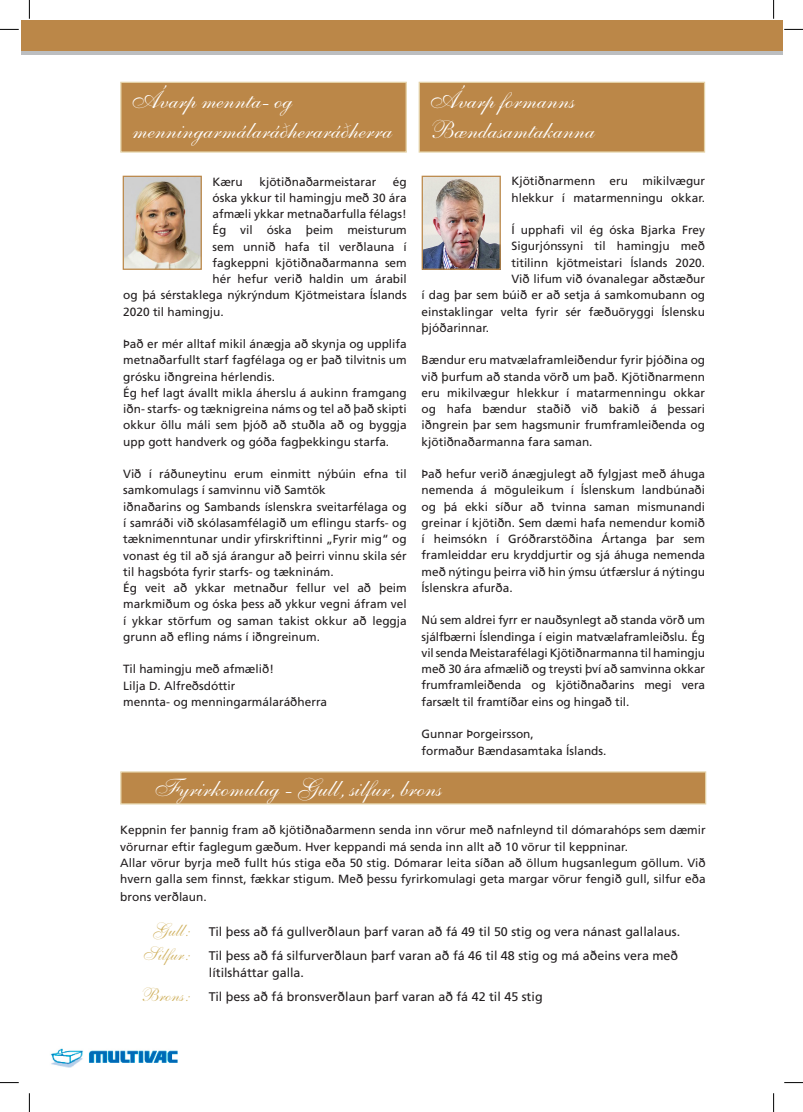
<style>
.page{position:relative;width:803px;height:1112px;background:#fff}
.page>*{position:absolute;margin:0;border:0;box-sizing:border-box;transform-origin:0 0}
.t1{font:25px/30px "Shelley Allegro Script";color:#fff}
.t2{font:12.5px/23.8px "Frutiger";color:#231f20;text-align:right}
.t3{font:11.88px/16.2px "Frutiger";color:#231f20}
.s1{font-family:"Shelley Allegro Script";font-size:18.75px;color:#d0b15f}
</style>
<div class="page">
<div style="left:21px;top:40px;width:761px;height:14px;background:#bcbec0"></div>
<div style="left:21px;top:21px;width:761px;height:30px;background:#bb8748"></div>
<div style="left:120px;top:82px;width:287px;height:71px;background:#bb8748;border:1px solid #e4d2a7"></div>
<div style="left:419px;top:82px;width:286px;height:71px;background:#bb8748;border:1px solid #e4d2a7"></div>
<div style="left:120px;top:771px;width:586px;height:33px;background:#bb8748;border:1px solid #e4d2a7"></div>
<img style="left:125px;top:178px;width:75px;height:90px">
<div style="left:123px;top:176px;width:79px;height:94px;border:1px solid #bb8748"></div>
<img style="left:424px;top:178px;width:75px;height:90px">
<div style="left:422px;top:176px;width:79px;height:94px;border:1px solid #bb8748"></div>
<img style="left:50px;top:1048px;width:127px;height:20px">
<svg style="left:0;top:29px;width:19px;height:1px"></svg>
<svg style="left:784px;top:29px;width:19px;height:1px"></svg>
<svg style="left:0;top:1082px;width:19px;height:1px"></svg>
<svg style="left:784px;top:1082px;width:19px;height:1px"></svg>
<svg style="left:29px;top:0;width:1px;height:19px"></svg>
<svg style="left:29px;top:1093px;width:1px;height:18px"></svg>
<svg style="left:773px;top:0;width:1px;height:19px"></svg>
<svg style="left:773px;top:1093px;width:1px;height:18px"></svg>
<h1 class="t1" style="left:133px;top:85px;width:261px">Ávarp mennta- og menningarmálaráðheraráðherra</h1>
<h1 class="t1" style="left:431px;top:85px;width:165px">Ávarp formanns<br>Bændasamtakanna</h1>
<p class="t3" style="left:212px;top:173px;width:32px">Kæru</p>
<p class="t3" style="left:259px;top:173px;width:118px">kjötiðnaðarmeistarar</p>
<p class="t3" style="left:393px;top:173px;width:15px">ég</p>
<p class="t3" style="left:212px;top:189px;width:196px">óska ykkur til hamingju með 30 ára</p>
<p class="t3" style="left:212px;top:206px;width:196px">afmæli ykkar metnaðarfulla félags!</p>
<p class="t3" style="left:212px;top:222px;width:196px">Ég vil óska þeim meisturum</p>
<p class="t3" style="left:212px;top:238px;width:196px">sem unnið hafa til verðlauna í</p>
<p class="t3" style="left:212px;top:254px;width:196px">fagkeppni kjötiðnaðarmanna sem</p>
<p class="t3" style="left:212px;top:271px;width:196px">hér hefur verið haldin um árabil</p>
<p class="t3" style="left:123px;top:287px;width:285px">og þá sérstaklega nýkrýndum Kjötmeistara Íslands</p>
<p class="t3" style="left:123px;top:303px;width:102px">2020 til hamingju.</p>
<p class="t3" style="left:123px;top:336px;width:285px">Það er mér alltaf mikil ánægja að skynja og upplifa metnaðarfullt starf fagfélaga og er það tilvitnis um grósku iðngreina hérlendis.<br>Ég hef lagt ávallt mikla áherslu á aukinn framgang iðn- starfs- og tæknigreina náms og tel að það skipti okkur öllu máli sem þjóð að stuðla að og byggja upp gott handverk og góða fagþekkingu starfa.</p>
<p class="t3" style="left:123px;top:465px;width:285px">Við í ráðuneytinu erum einmitt nýbúin efna til samkomulags í samvinnu við Samtök<br>iðnaðarins og Sambands íslenskra sveitarfélaga og í samráði við skólasamfélagið um eflingu starfs- og tæknimenntunar undir yfirskriftinni „Fyrir mig“ og vonast ég til að sjá árangur að þeirri vinnu skila sér til hagsbóta fyrir starfs- og tækninám.<br>Ég veit að ykkar metnaður fellur vel að þeim markmiðum og óska þess að ykkur vegni áfram vel í ykkar störfum og saman takist okkur að leggja grunn að efling náms í iðngreinum.</p>
<p class="t3" style="left:123px;top:660px;width:205px">Til hamingju með afmælið!<br>Lilja D. Alfreðsdóttir<br>mennta- og menningarmálaráðherra</p>
<p class="t3" style="left:511px;top:173px;width:195px">Kjötiðnarmenn eru mikilvægur hlekkur í matarmenningu okkar.</p>
<p class="t3" style="left:511px;top:222px;width:195px">Í upphafi vil ég óska Bjarka Frey</p>
<p class="t3" style="left:511px;top:238px;width:195px">Sigurjónssyni til hamingju með</p>
<p class="t3" style="left:511px;top:254px;width:195px">titilinn kjötmeistari Íslands 2020.</p>
<p class="t3" style="left:511px;top:270px;width:195px">Við lifum við óvanalegar aðstæður</p>
<p class="t3" style="left:422px;top:287px;width:285px">í dag þar sem búið er að setja á samkomubann og</p>
<p class="t3" style="left:422px;top:303px;width:285px">einstaklingar velta fyrir sér fæðuöryggi Íslensku</p>
<p class="t3" style="left:422px;top:319px;width:69px">þjóðarinnar.</p>
<p class="t3" style="left:422px;top:352px;width:285px;text-align:justify">Bændur eru matvælaframleiðendur fyrir þjóðina og við þurfum að standa vörð um það. Kjötiðnarmenn eru mikilvægur hlekkur í matarmenningu okkar og hafa bændur staðið við bakið á þessari iðngrein þar sem hagsmunir frumframleiðenda og kjötiðnaðarmanna fara saman.</p>
<p class="t3" style="left:422px;top:465px;width:285px;text-align:justify">Það hefur verið ánægjulegt að fylgjast með áhuga nemenda á möguleikum í Íslenskum landbúnaði og þá ekki síður að tvinna saman mismunandi greinar í kjötiðn. Sem dæmi hafa nemendur komið í heimsókn í Gróðrarstöðina Ártanga þar sem framleiddar eru kryddjurtir og sjá áhuga nemenda með nýtingu þeirra við hin ýmsu útfærslur á nýtingu Íslenskra afurða.</p>
<p class="t3" style="left:422px;top:612px;width:285px;text-align:justify">Nú sem aldrei fyrr er nauðsynlegt að standa vörð um sjálfbærni Íslendinga í eigin matvælaframleiðslu. Ég vil senda Meistarafélagi Kjötiðnarmanna til hamingju með 30 ára afmælið og treysti því að samvinna okkar frumframleiðenda og kjötiðnaðarins megi vera farsælt til framtíðar eins og hingað til.</p>
<p class="t3" style="left:422px;top:725px;width:186px">Gunnar Þorgeirsson,<br>formaður Bændasamtaka Íslands.</p>
<h1 class="t1" style="left:156px;top:773px;width:287px">Fyrirkomulag - Gull, silfur, brons</h1>
<p class="t3" style="left:120px;top:821px;width:587px">Keppnin fer þannig fram að kjötiðnaðarmenn senda inn vörur með nafnleynd til dómarahóps sem dæmir vörurnar eftir faglegum gæðum. Hver keppandi má senda inn allt að 10 vörur til keppninar.<br>Allar vörur byrja með fullt hús stiga eða 50 stig. Dómarar leita síðan að öllum hugsanlegum göllum. Við hvern galla sem finnst, fækkar stigum. Með þessu fyrirkomulagi geta margar vörur fengið gull, silfur eða</p>
<p class="t3" style="left:120px;top:888px;width:88px">brons verðlaun.</p>
<p class="t2" style="left:143px;top:919px;width:538px"><span class="s1">Gull:</span> Til þess að fá gullverðlaun þarf varan að fá 49 til 50 stig og vera nánast gallalaus.<br><span class="s1">Silfur:</span> Til þess að fá silfurverðlaun þarf varan að fá 46 til 48 stig og má aðeins vera með</p>
<p class="t2" style="left:141px;top:960px;width:403px;text-align:left;text-indent:68px">lítilsháttar galla.<br><span class="s1">Brons:</span> Til þess að fá bronsverðlaun þarf varan að fá 42 til 45 stig</p>
</div>
